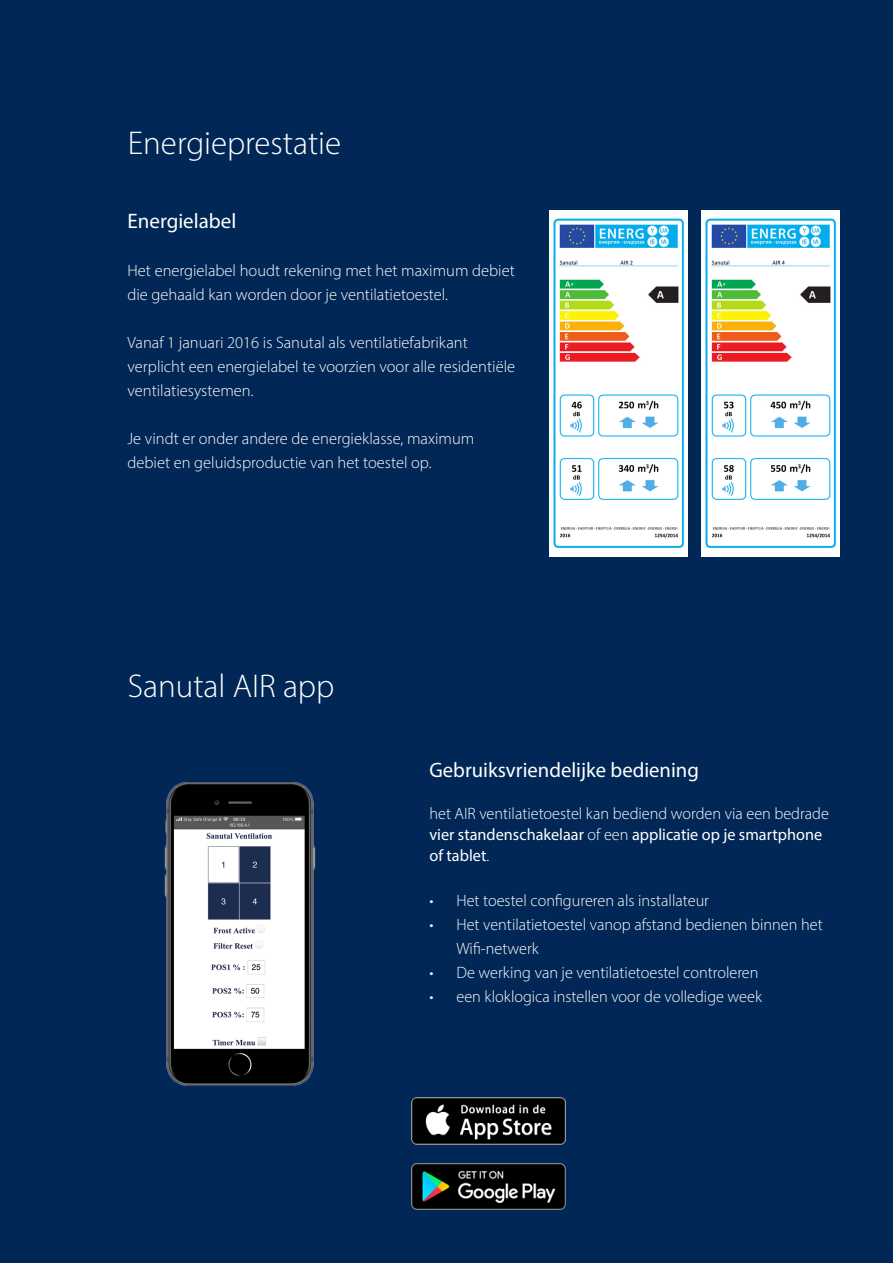
<style>
.page{position:relative;width:893px;height:1263px;background:#002756}
.page>*{position:absolute;margin:0;border:0;box-sizing:border-box;transform-origin:0 0}
.t1{font:300 33px "Myriad Pro";color:#fff}
.Product_titel{font:21px "Myriad Pro";color:#fff}
.Product_titel-2{font:300 16.5px/24px "Myriad Pro";color:#fff}
.s1{font-weight:400}
</style>
<div class="page">
<img style="left:412px;top:1098px;width:154px;height:46px">
<img style="left:412px;top:1163px;width:154px;height:46px">
<img style="left:164px;top:782px;width:152px;height:304px">
<img style="left:549px;top:444px;width:138px;height:113px">
<img style="left:549px;top:210px;width:138px;height:234px">
<img style="left:702px;top:444px;width:137px;height:113px">
<img style="left:702px;top:210px;width:137px;height:234px">
<p class="t1" style="left:128px;top:124px;width:215px">Energieprestatie</p>
<p class="Product_titel" style="left:128px;top:208px;width:110px">Energielabel</p>
<p class="Product_titel-2" style="left:128px;top:259px;width:389px">Het energielabel houdt rekening met het maximum debiet die gehaald kan worden door je ventilatietoestel.</p>
<p class="Product_titel-2" style="left:128px;top:331px;width:389px">Vanaf 1 januari 2016 is Sanutal als ventilatiefabrikant verplicht een energielabel te voorzien voor alle residentiële ventilatiesystemen.</p>
<p class="Product_titel-2" style="left:128px;top:427px;width:348px">Je vindt er onder andere de energieklasse, maximum debiet en geluidsproductie van het toestel op.</p>
<p class="t1" style="left:128px;top:666px;width:208px">Sanutal AIR app</p>
<p class="Product_titel" style="left:429px;top:757px;width:271px">Gebruiksvriendelijke bediening</p>
<p class="Product_titel-2" style="left:429px;top:803px;width:401px;line-height:21px">het AIR ventilatietoestel kan bediend worden via een bedrade <span class="s1">vier standenschakelaar</span> of een <span class="s1">applicatie op je smartphone of tablet</span>.</p>
<p class="Product_titel-2" style="left:429px;top:889px;width:281px">• Het toestel configureren als installateur</p>
<p class="Product_titel-2" style="left:456px;top:913px;width:368px;text-indent:-27px">• Het ventilatietoestel vanop afstand bedienen binnen het<br>Wifi-netwerk</p>
<p class="Product_titel-2" style="left:429px;top:961px;width:331px">• De werking van je ventilatietoestel controleren</p>
<p class="Product_titel-2" style="left:429px;top:985px;width:334px">• een kloklogica instellen voor de volledige week</p>
</div>
